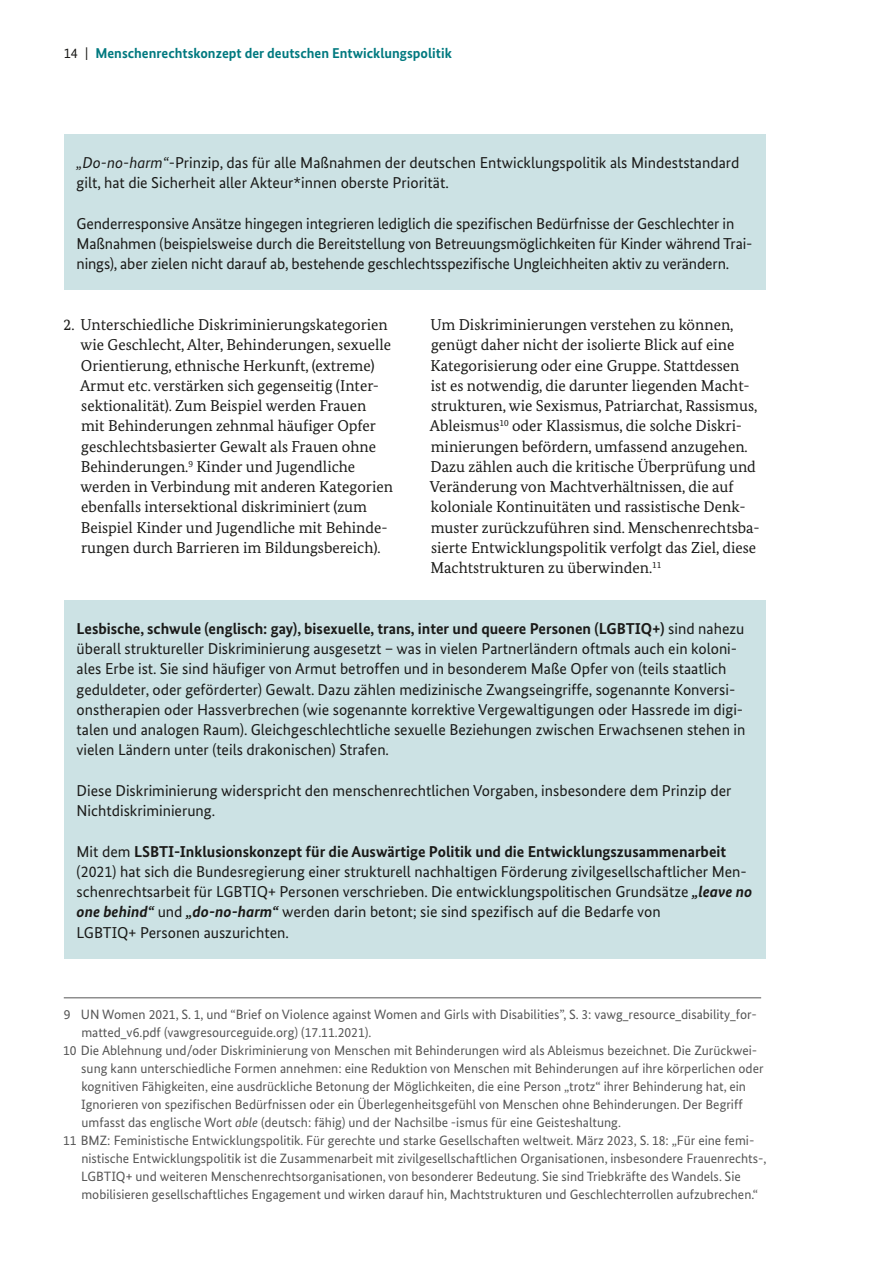
<style>
.page{position:relative;width:893px;height:1263px;background:#fff}
.page>*{position:absolute;margin:0;border:0;box-sizing:border-box;transform-origin:0 0}
.t1{font:15.75px/20.2px "Bundes Sans";color:#1a1a18}
.t2{font:15.75px/20.2px "Bundes Serif";color:#1a1a18}
.t3{font:700 14.25px "Bundes Sans";color:#00797f}
.t4{font:13.5px/18px "Bundes Sans";color:#565656}
.s1{font-weight:400;color:#1a1a18}
.s2{font-style:italic}
.s3{font-weight:700}
.s4{font-weight:700;font-style:italic}
</style>
<div class="page">
<div style="left:64px;top:135px;width:701px;height:74px;background:#cce2e4"></div>
<div style="left:64px;top:195px;width:701px;height:95px;background:#cce2e4"></div>
<hr style="left:64px;top:997px;width:697px;height:1px;background:#565656">
<div style="left:64px;top:600px;width:701px;height:176px;background:#cce2e4"></div>
<div style="left:64px;top:762px;width:701px;height:75px;background:#cce2e4"></div>
<div style="left:64px;top:823px;width:701px;height:135px;background:#cce2e4"></div>
<p class="t3" style="left:64px;top:44px;width:390px"><span class="s1">14 |</span> Menschenrechtskonzept der deutschen Entwicklungspolitik</p>
<p class="t1" style="left:77px;top:152px;width:664px"><span class="s2">„Do-no-harm“</span>-Prinzip, das für alle Maßnahmen der deutschen Entwicklungspolitik als Mindeststandard gilt, hat die Sicherheit aller Akteur*innen oberste Priorität.</p>
<p class="t1" style="left:77px;top:213px;width:677px">Genderresponsive Ansätze hingegen integrieren lediglich die spezifischen Bedürfnisse der Geschlechter in<br>Maßnahmen (beispielsweise durch die Bereitstellung von Betreuungsmöglichkeiten für Kinder während Trai&shy;nings), aber zielen nicht darauf ab, bestehende geschlechtsspezifische Ungleichheiten aktiv zu verändern.</p>
<p class="t2" style="left:64px;top:314px;width:326px">2. Unterschiedliche Diskriminierungskategorien</p>
<p class="t2" style="left:80px;top:335px;width:314px">wie Geschlecht, Alter, Behinderungen, sexuelle Orientierung, ethnische Herkunft, (extreme)<br>Armut etc. verstärken sich gegenseitig (Inter&shy;sektionalität). Zum Beispiel werden Frauen<br>mit Behinderungen zehnmal häufiger Opfer geschlechtsbasierter Gewalt als Frauen ohne Behinderungen.<sup>9</sup> Kinder und Jugendliche werden in Verbindung mit anderen Kategorien ebenfalls intersektional diskriminiert (zum Beispiel Kinder und Jugendliche mit Behinde&shy;rungen durch Barrieren im Bildungsbereich).</p>
<p class="t2" style="left:430px;top:314px;width:332px">Um Diskriminierungen verstehen zu können, genügt daher nicht der isolierte Blick auf eine Kategorisierung oder eine Gruppe. Stattdessen<br>ist es notwendig, die darunter liegenden Macht&shy;strukturen, wie Sexismus, Patriarchat, Rassismus, Ableismus<sup>10</sup> oder Klassismus, die solche Diskri&shy;minierungen befördern, umfassend anzugehen.<br>Dazu zählen auch die kritische Überprüfung und Veränderung von Machtverhältnissen, die auf koloniale Kontinuitäten und rassistische Denk&shy;muster zurückzuführen sind. Menschenrechtsba&shy;sierte Entwicklungspolitik verfolgt das Ziel, diese Machtstrukturen zu überwinden.<sup>11</sup></p>
<p class="t1" style="left:77px;top:618px;width:670px"><span class="s3">Lesbische, schwule (englisch: gay), bisexuelle, trans, inter und queere Personen (LGBTIQ+)</span> sind nahezu überall struktureller Diskriminierung ausgesetzt – was in vielen Partnerländern oftmals auch ein koloni&shy;ales Erbe ist. Sie sind häufiger von Armut betroffen und in besonderem Maße Opfer von (teils staatlich geduldeter, oder geförderter) Gewalt. Dazu zählen medizinische Zwangseingriffe, sogenannte Konversi&shy;onstherapien oder Hassverbrechen (wie sogenannte korrektive Vergewaltigungen oder Hassrede im digi&shy;talen und analogen Raum). Gleichgeschlechtliche sexuelle Beziehungen zwischen Erwachsenen stehen in vielen Ländern unter (teils drakonischen) Strafen.</p>
<p class="t1" style="left:77px;top:780px;width:656px">Diese Diskriminierung widerspricht den menschenrechtlichen Vorgaben, insbesondere dem Prinzip der<br>Nichtdiskriminierung.</p>
<p class="t1" style="left:77px;top:841px;width:677px">Mit dem <span class="s3">LSBTI-Inklusionskonzept für die Auswärtige Politik und die Entwicklungszusammenarbeit </span>(2021) hat sich die Bundesregierung einer strukturell nachhaltigen Förderung zivilgesellschaftlicher Men&shy;schenrechtsarbeit für LGBTIQ+ Personen verschrieben. Die entwicklungspolitischen Grundsätze <span class="s4">„leave no one behind“</span> und <span class="s4">„do-no-harm“</span> werden darin betont; sie sind spezifisch auf die Bedarfe von<br>LGBTIQ+ Personen auszurichten.</p>
<p class="t4" style="left:81px;top:1006px;width:677px;text-indent:-17px">9 UN Women 2021, S. 1, und “Brief on Violence against Women and Girls with Disabilities”, S. 3: vawg_resource_disability_for&shy;matted_v6.pdf (vawgresourceguide.org) (17.11.2021).</p>
<p class="t4" style="left:63px;top:1042px;width:696px">10 Die Ablehnung und/oder Diskriminierung von Menschen mit Behinderungen wird als Ableismus bezeichnet. Die Zurückwei-</p>
<p class="t4" style="left:81px;top:1060px;width:684px">sung kann unterschiedliche Formen annehmen: eine Reduktion von Menschen mit Behinderungen auf ihre körperlichen oder</p>
<p class="t4" style="left:81px;top:1078px;width:666px">kognitiven Fähigkeiten, eine ausdrückliche Betonung der Möglichkeiten, die eine Person „trotz“ ihrer Behinderung hat, ein</p>
<p class="t4" style="left:81px;top:1096px;width:663px">Ignorieren von spezifischen Bedürfnissen oder ein Überlegenheitsgefühl von Menschen ohne Behinderungen. Der Begriff</p>
<p class="t4" style="left:81px;top:1114px;width:541px">umfasst das englische Wort <span class="s2">able</span> (deutsch: fähig) und der Nachsilbe -ismus für eine Geisteshaltung.</p>
<p class="t4" style="left:63px;top:1132px;width:693px">11 BMZ: Feministische Entwicklungspolitik. Für gerechte und starke Gesellschaften weltweit. März 2023, S. 18: „Für eine femi-</p>
<p class="t4" style="left:81px;top:1150px;width:687px">nistische Entwicklungspolitik ist die Zusammenarbeit mit zivilgesellschaftlichen Organisationen, insbesondere Frauenrechts-,</p>
<p class="t4" style="left:81px;top:1168px;width:661px">LGBTIQ+ und weiteren Menschenrechtsorganisationen, von besonderer Bedeutung. Sie sind Triebkräfte des Wandels. Sie</p>
<p class="t4" style="left:81px;top:1186px;width:678px">mobilisieren gesellschaftliches Engagement und wirken darauf hin, Machtstrukturen und Geschlechterrollen aufzubrechen.“</p>
</div>
